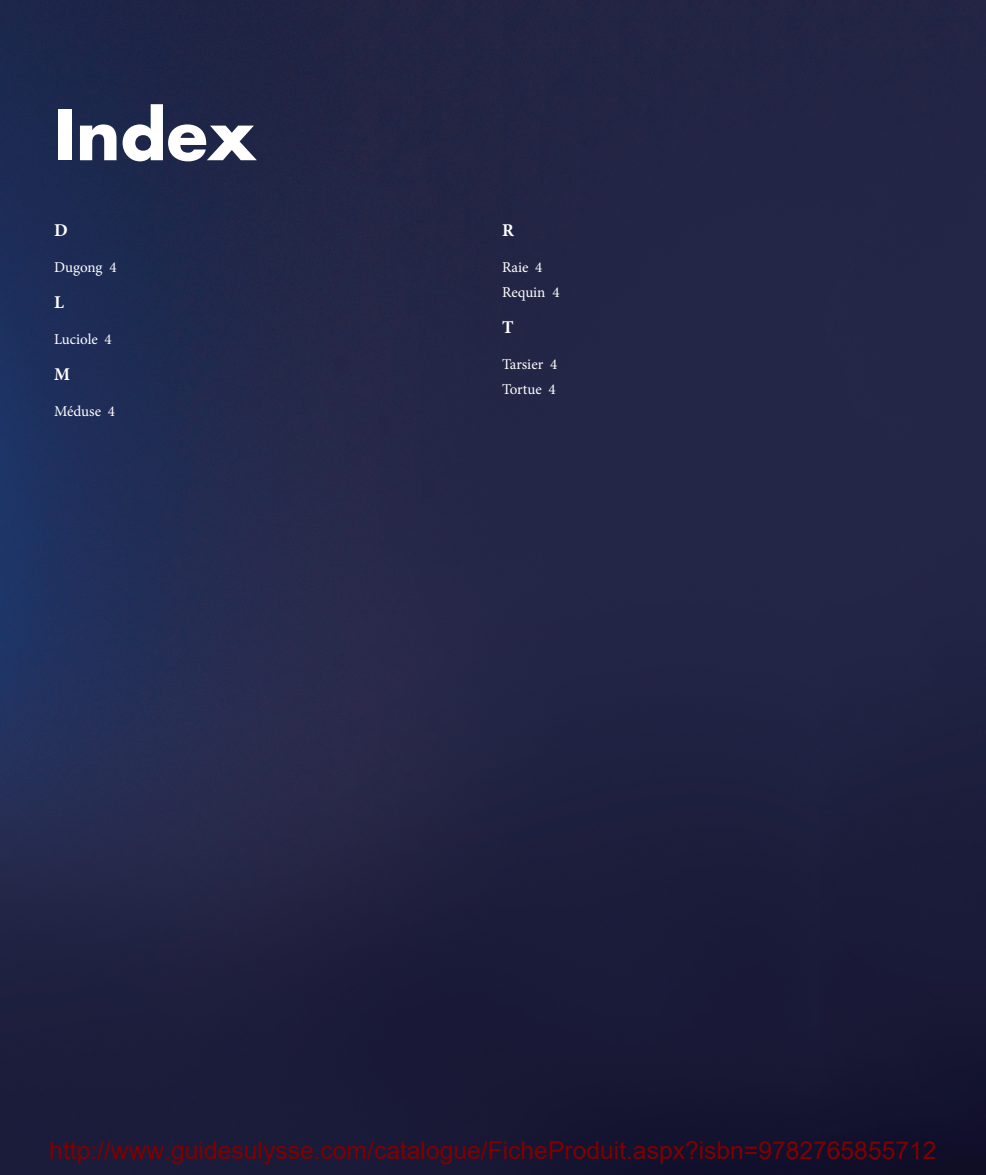
<style>
.page{position:relative;width:986px;height:1175px;background:#fff}
.page>*{position:absolute;margin:0;border:0;box-sizing:border-box;transform-origin:0 0}
.t1{font:700 67.5px "Futura Std";color:#fff}
.t2{font:24.6px "Arial";color:#800000}
.t3{font:700 18px "Minion Pro";color:#fff}
.t4{font:15px/25.2px "Minion Pro";color:#fff}
</style>
<div class="page">
<img style="left:0;top:0;width:986px;height:1174px">
<h1 class="t1" style="left:54px;top:90px;width:203px">Index</h1>
<p class="t3" style="left:54px;top:217px;width:15px">D</p>
<p class="t4" style="left:54px;top:255px;width:64px">Dugong 4</p>
<p class="t3" style="left:54px;top:289px;width:11px">L</p>
<p class="t4" style="left:54px;top:327px;width:59px">Luciole 4</p>
<p class="t3" style="left:54px;top:361px;width:17px">M</p>
<p class="t4" style="left:54px;top:399px;width:63px">Méduse 4</p>
<p class="t3" style="left:502px;top:217px;width:13px">R</p>
<p class="t4" style="left:502px;top:255px;width:59px">Raie 4<br>Requin 4</p>
<p class="t3" style="left:502px;top:315px;width:13px">T</p>
<p class="t4" style="left:502px;top:352px;width:57px">Tarsier 4<br>Tortue 4</p>
<p class="t2" style="left:49px;top:1133px;width:888px">http://www.guidesulysse.com/catalogue/FicheProduit.aspx?isbn=9782765855712</p>
</div>
